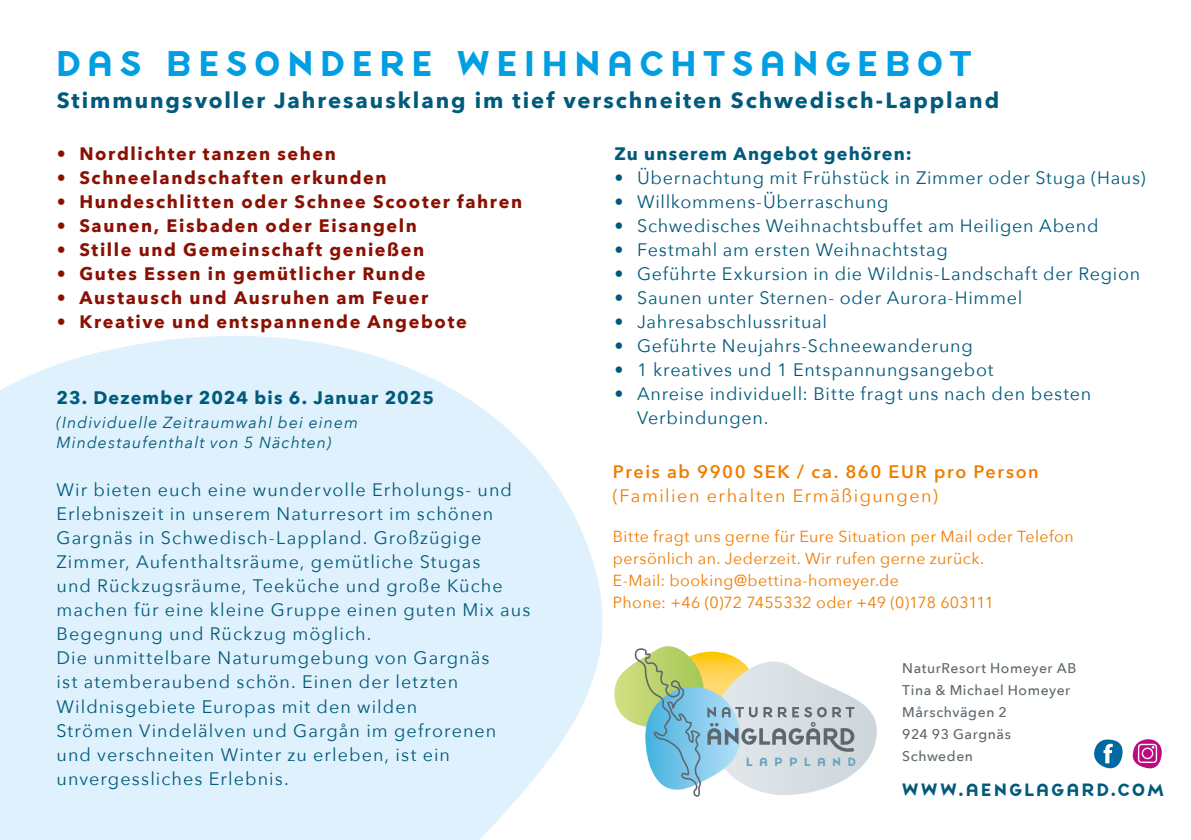
<style>
.page{position:relative;width:1191px;height:840px;background:#fff}
.page>*{position:absolute;margin:0;border:0;box-sizing:border-box;transform-origin:0 0}
.t1{font:36px "Myona Sans Display";letter-spacing:.2em;color:#009fe3}
.t2{font:700 22px "Avenir Next";letter-spacing:.085em;color:#005a7b}
.t3{font:18px/24px "Avenir Next";letter-spacing:.055em;color:#005a7b}
.t4{font:700 18px "Avenir Next";letter-spacing:.09em;color:#8a1002}
.t5{font:700 18px "Avenir Next";letter-spacing:.065em;color:#005a7b}
.t6{font:600 18px "Avenir Next";letter-spacing:.09em;color:#ef7d00}
.t7{font:18px "Avenir Next";letter-spacing:.08em;color:#ef7d00}
.t8{font:18px "Myona Sans Display";letter-spacing:.145em;color:#005a7b}
.t9{font:16px/22px "Avenir Next";letter-spacing:.025em;color:#ef7d00}
.t10{font:italic 16px/20px "Avenir Next";letter-spacing:.065em;color:#005a7b}
.t11{font:500 14px/22px "Avenir Next";letter-spacing:.04em;color:#5d686e}
.t12{font:12px "Myona Sans Display";letter-spacing:.565em;color:#67a2bd}
</style>
<div class="page">
<svg style="left:0;top:336px;width:603px;height:503px;background:#e2f2fc"></svg>
<svg style="left:614px;top:646px;width:262px;height:151px"></svg>
<svg style="left:1094px;top:739px;width:28px;height:29px"></svg>
<svg style="left:1132px;top:739px;width:30px;height:29px"></svg>
<h1 class="t1" style="left:57px;top:41px;width:916px">DAS BESONDERE WEIHNACHTSANGEBOT</h1>
<p class="t2" style="left:57px;top:81px;width:944px">Stimmungsvoller Jahresausklang im tief verschneiten Schwedisch-Lappland</p>
<p class="t4" style="left:57px;top:138px;width:281px">• Nordlichter tanzen sehen</p>
<p class="t4" style="left:57px;top:162px;width:331px">• Schneelandschaften erkunden</p>
<p class="t4" style="left:57px;top:186px;width:467px">• Hundeschlitten oder Schnee Scooter fahren</p>
<p class="t4" style="left:57px;top:210px;width:362px">• Saunen, Eisbaden oder Eisangeln</p>
<p class="t4" style="left:57px;top:234px;width:369px">• Stille und Gemeinschaft genießen</p>
<p class="t4" style="left:57px;top:258px;width:370px">• Gutes Essen in gemütlicher Runde</p>
<p class="t4" style="left:57px;top:282px;width:373px">• Austausch und Ausruhen am Feuer</p>
<p class="t4" style="left:57px;top:306px;width:411px">• Kreative und entspannende Angebote</p>
<p class="t5" style="left:57px;top:382px;width:379px">23. Dezember 2024 bis 6. Januar 2025</p>
<p class="t10" style="left:57px;top:411px;width:303px">(Individuelle Zeitraumwahl bei einem<br>Mindestaufenthalt von 5 Nächten)</p>
<p class="t3" style="left:57px;top:477px;width:475px">Wir bieten euch eine wundervolle Erholungs- und Erlebniszeit in unserem Naturresort im schönen Gargnäs in Schwedisch-Lappland. Großzügige Zimmer, Aufenthaltsräume, gemütliche Stugas<br>und Rückzugsräume, Teeküche und große Küche machen für eine kleine Gruppe einen guten Mix aus Begegnung und Rückzug möglich.<br>Die unmittelbare Naturumgebung von Gargnäs<br>ist atemberaubend schön. Einen der letzten Wildnisgebiete Europas mit den wilden<br>Strömen Vindelälven und Gargån im gefrorenen und verschneiten Winter zu erleben, ist ein unvergessliches Erlebnis.</p>
<p class="t5" style="left:614px;top:138px;width:299px">Zu unserem Angebot gehören:</p>
<p class="t3" style="left:614px;top:165px;width:532px">• Übernachtung mit Frühstück in Zimmer oder Stuga (Haus)</p>
<p class="t3" style="left:614px;top:189px;width:276px">• Willkommens-Überraschung</p>
<p class="t3" style="left:614px;top:213px;width:486px">• Schwedisches Weihnachtsbuffet am Heiligen Abend</p>
<p class="t3" style="left:614px;top:237px;width:335px">• Festmahl am ersten Weihnachtstag</p>
<p class="t3" style="left:614px;top:261px;width:527px">• Geführte Exkursion in die Wildnis-Landschaft der Region</p>
<p class="t3" style="left:614px;top:285px;width:409px">• Saunen unter Sternen- oder Aurora-Himmel</p>
<p class="t3" style="left:614px;top:309px;width:214px">• Jahresabschlussritual</p>
<p class="t3" style="left:614px;top:333px;width:360px">• Geführte Neujahrs-Schneewanderung</p>
<p class="t3" style="left:614px;top:357px;width:381px">• 1 kreatives und 1 Entspannungsangebot</p>
<p class="t3" style="left:637px;top:381px;width:455px;text-indent:-23px">• Anreise individuell: Bitte fragt uns nach den besten<br>Verbindungen.</p>
<p class="t6" style="left:613px;top:456px;width:427px">Preis ab 9900 SEK / ca. 860 EUR pro Person</p>
<p class="t7" style="left:613px;top:480px;width:326px">(Familien erhalten Ermäßigungen)</p>
<p class="t9" style="left:613px;top:524px;width:462px">Bitte fragt uns gerne für Eure Situation per Mail oder Telefon persönlich an. Jederzeit. Wir rufen gerne zurück.<br>E-Mail: booking@bettina-homeyer.de<br>Phone: +46 (0)72 7455332 oder +49 (0)178 603111</p>
<p class="t12" style="left:746px;top:754px;width:111px">LAPPLAND</p>
<p class="t11" style="left:902px;top:656px;width:176px">NaturResort Homeyer AB<br>Tina &amp; Michael Homeyer<br>Mårschvägen 2<br>924 93 Gargnäs<br>Schweden</p>
<p class="t8" style="left:902px;top:777px;width:263px">WWW.AENGLAGARD.COM</p>
</div>
